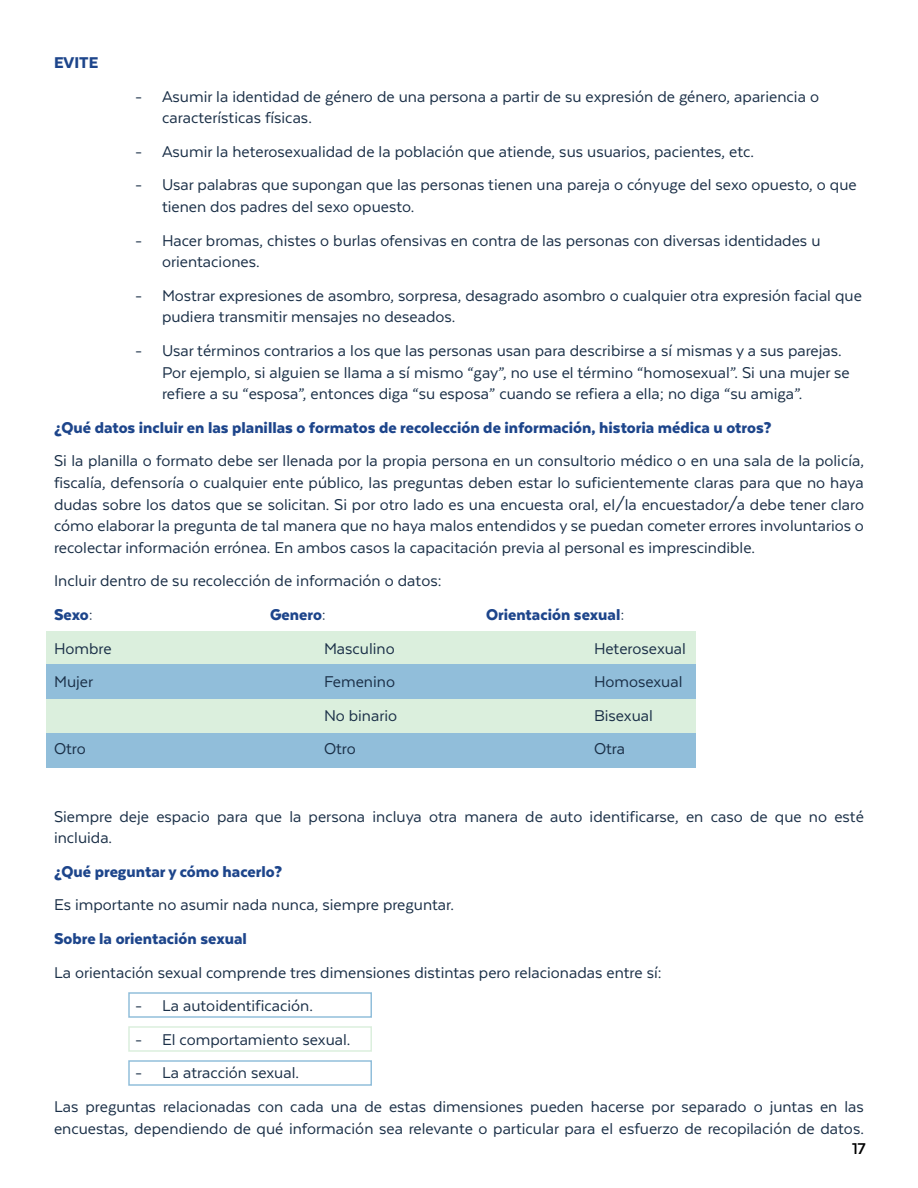
<style>
.page{position:relative;width:918px;height:1188px;background:#fff}
.page>*{position:absolute;margin:0;border:0;box-sizing:border-box;transform-origin:0 0}
.t1{font:18px/21.6px "Texta";color:#1a2f47}
.t2{font:900 18px "Texta";color:#1d458b}
.t3{font:700 18px "Texta";color:#000}
.s1{font-weight:900;color:#1d458b}
.s2{font-weight:700}
.s3{font-weight:700;color:#1a2f47}
</style>
<div class="page">
<div style="left:46px;top:631px;width:650px;height:34px;background:#dbefdd"></div>
<div style="left:46px;top:665px;width:650px;height:34px;background:#91beda"></div>
<div style="left:46px;top:699px;width:650px;height:34px;background:#dbefdd"></div>
<div style="left:46px;top:733px;width:650px;height:34px;background:#91beda"></div>
<div style="left:128px;top:992px;width:244px;height:26px;border:2px solid #91beda"></div>
<div style="left:128px;top:1026px;width:244px;height:26px;border:2px solid #dbefdd"></div>
<div style="left:128px;top:1060px;width:244px;height:26px;border:2px solid #91beda"></div>
<p class="t2" style="left:54px;top:53px;width:46px">EVITE</p>
<p class="t1" style="left:162px;top:85px;width:659px;text-indent:-27px">- Asumir la identidad de género de una persona a partir de su expresión de género, apariencia o características físicas.</p>
<p class="t1" style="left:135px;top:140px;width:621px">- Asumir la heterosexualidad de la población que atiende, sus usuarios, pacientes, etc.</p>
<p class="t1" style="left:162px;top:174px;width:696px;text-indent:-27px">- Usar palabras que supongan que las personas tienen una pareja o cónyuge del sexo opuesto, o que tienen dos padres del sexo opuesto.</p>
<p class="t1" style="left:162px;top:229px;width:660px;text-indent:-27px">- Hacer bromas, chistes o burlas ofensivas en contra de las personas con diversas identidades u orientaciones.</p>
<p class="t1" style="left:162px;top:284px;width:701px;text-indent:-27px">- Mostrar expresiones de asombro, sorpresa, desagrado asombro o cualquier otra expresión facial que pudiera transmitir mensajes no deseados.</p>
<p class="t1" style="left:162px;top:340px;width:689px;text-indent:-27px">- Usar términos contrarios a los que las personas usan para describirse a sí mismas y a sus parejas.<br>Por ejemplo, si alguien se llama a sí mismo “gay”, no use el término “homosexual”. Si una mujer se refiere a su “esposa”, entonces diga “su esposa” cuando se refiera a ella; no diga “su amiga”.</p>
<p class="t2" style="left:54px;top:418px;width:719px">¿Qué datos incluir en las planillas o formatos de recolección de información, historia médica u otros?</p>
<p class="t1" style="left:54px;top:450px;width:812px;text-align:justify">Si la planilla o formato debe ser llenada por la propia persona en un consultorio médico o en una sala de la policía, fiscalía, defensoría o cualquier ente público, las preguntas deben estar lo suficientemente claras para que no haya dudas sobre los datos que se solicitan. Si por otro lado es una encuesta oral, el/la encuestador/a debe tener claro cómo elaborar la pregunta de tal manera que no haya malos entendidos y se puedan cometer errores involuntarios o recolectar información errónea. En ambos casos la capacitación previa al personal es imprescindible.</p>
<p class="t1" style="left:54px;top:564px;width:389px;line-height:33.6px">Incluir dentro de su recolección de información o datos:<br><span class="s1">Sexo</span><span class="s2">:</span></p>
<p class="t2" style="left:270px;top:605px;width:58px">Genero<span class="s3">:</span></p>
<p class="t2" style="left:486px;top:605px;width:140px">Orientación sexual<span class="s3">:</span></p>
<p class="t1" style="left:54px;top:637px;width:59px">Hombre</p>
<p class="t1" style="left:324px;top:637px;width:72px">Masculino</p>
<p class="t1" style="left:594px;top:637px;width:93px">Heterosexual</p>
<p class="t1" style="left:54px;top:671px;width:41px">Mujer</p>
<p class="t1" style="left:324px;top:671px;width:73px">Femenino</p>
<p class="t1" style="left:594px;top:671px;width:90px">Homosexual</p>
<p class="t1" style="left:324px;top:704px;width:75px">No binario</p>
<p class="t1" style="left:594px;top:704px;width:60px">Bisexual</p>
<p class="t1" style="left:54px;top:738px;width:33px">Otro</p>
<p class="t1" style="left:324px;top:738px;width:33px">Otro</p>
<p class="t1" style="left:594px;top:738px;width:33px">Otra</p>
<p class="t1" style="left:54px;top:805px;width:811px">Siempre deje espacio para que la persona incluya otra manera de auto identificarse, en caso de que no esté incluida.</p>
<p class="t2" style="left:54px;top:862px;width:230px">¿Qué preguntar y cómo hacerlo?</p>
<p class="t1" style="left:54px;top:894px;width:402px">Es importante no asumir nada nunca, siempre preguntar.</p>
<p class="t2" style="left:54px;top:929px;width:194px">Sobre la orientación sexual</p>
<p class="t1" style="left:54px;top:961px;width:609px">La orientación sexual comprende tres dimensiones distintas pero relacionadas entre sí:</p>
<p class="t1" style="left:135px;top:995px;width:180px">- La autoidentificación.</p>
<p class="t1" style="left:135px;top:1028px;width:217px">- El comportamiento sexual.</p>
<p class="t1" style="left:54px;top:1056px;width:811px;line-height:33.6px;text-indent:81px">- La atracción sexual.<br>Las preguntas relacionadas con cada una de estas dimensiones pueden hacerse por separado o juntas en las</p>
<p class="t1" style="left:54px;top:1117px;width:811px">encuestas, dependiendo de qué información sea relevante o particular para el esfuerzo de recopilación de datos.</p>
<p class="t3" style="left:852px;top:1139px;width:15px">17</p>
</div>
